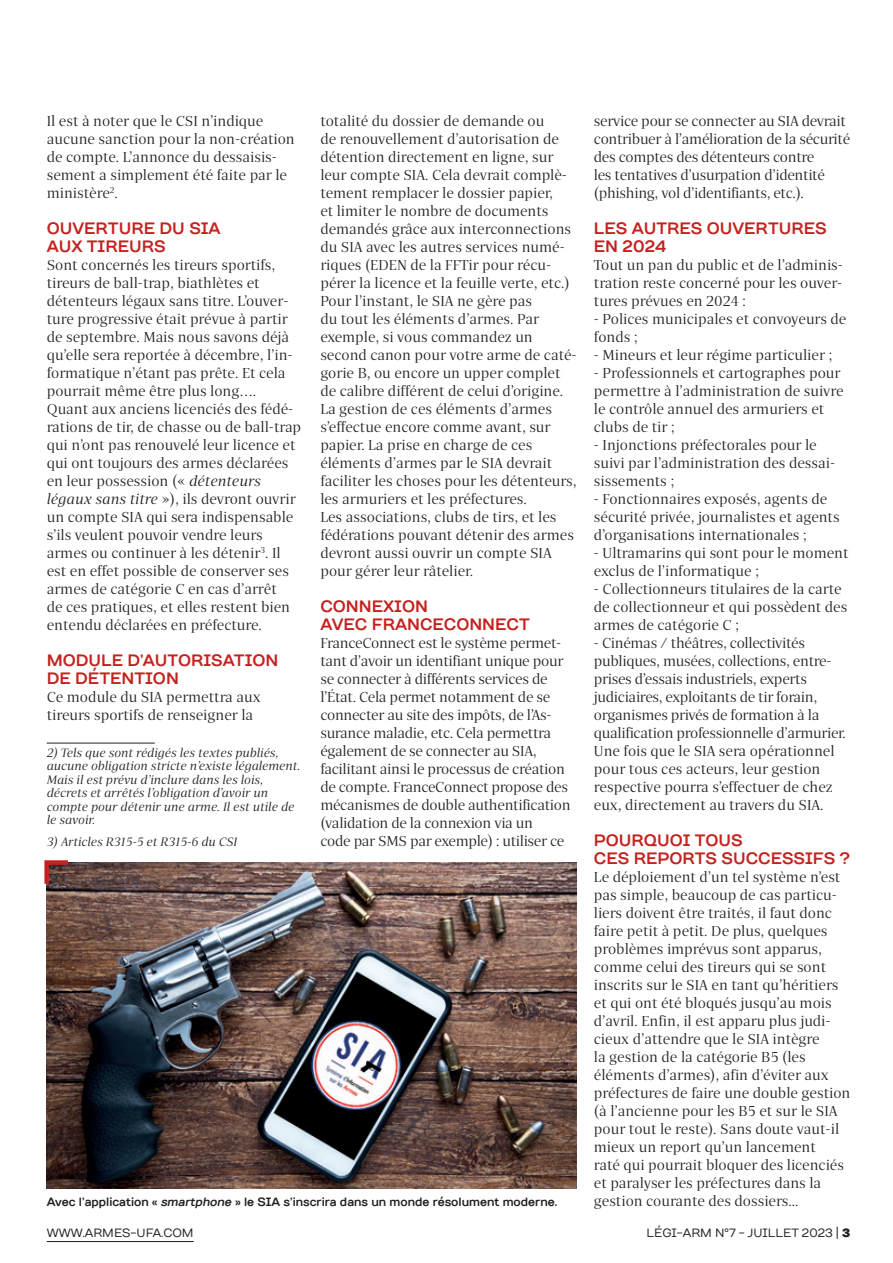
<style>
.page{position:relative;width:893px;height:1263px;background:#fff}
.page>*{position:absolute;margin:0;border:0;box-sizing:border-box;transform-origin:0 0}
.t1{font:700 16.5px/18px "TT Days Sans";color:#c4221f;scale:.9 1}
.t2{font:14.25px/18px "Quercus";color:#231f20}
.t3{font:14.25px/18px "Quercus";letter-spacing:-.02em;color:#231f20}
.t4{font:italic 12px/13.5px "Quercus";color:#231f20}
.t5{font:700 12px "TT Days Sans";color:#231f20;scale:.9 1}
.t6{font:12px "TT Days Sans";color:#231f20;scale:.9 1}
.s1{font-style:italic}
.s2{font-weight:900}
</style>
<div class="page">
<hr style="left:47px;top:1241px;width:147px;height:1px;background:#231f20">
<hr style="left:47px;top:743px;width:108px;height:1px;background:#231f20">
<img style="left:47px;top:863px;width:530px;height:325px">
<svg style="left:44px;top:860px;width:28px;height:28px"></svg>
<p class="t2" style="left:47px;top:112px;width:250px">Il est à noter que le CSI n’indique aucune sanction pour la non-création de compte. L’annonce du dessaisis&shy;sement a simplement été faite par le ministère<sup>2</sup>.</p>
<p class="t1" style="left:47px;top:219px;width:195px">OUVERTURE DU SIA<br>AUX TIREURS</p>
<p class="t2" style="left:47px;top:256px;width:256px">Sont concernés les tireurs sportifs, tireurs de ball-trap, biathlètes et détenteurs légaux sans titre. L’ouver&shy;ture progressive était prévue à partir de septembre. Mais nous savons déjà qu’elle sera reportée à décembre, l’in&shy;formatique n’étant pas prête. Et cela pourrait même être plus long….<br>Quant aux anciens licenciés des fédé&shy;rations de tir, de chasse ou de ball-trap qui n’ont pas renouvelé leur licence et qui ont toujours des armes déclarées en leur possession (« <span class="s1">détenteurs légaux sans titre</span> »), ils devront ouvrir un compte SIA qui sera indispensable s’ils veulent pouvoir vendre leurs armes ou continuer à les détenir<sup>3</sup>. Il est en effet possible de conserver ses armes de catégorie C en cas d’arrêt<br>de ces pratiques, et elles restent bien entendu déclarées en préfecture.</p>
<p class="t1" style="left:47px;top:651px;width:259px">MODULE D’AUTORISATION<br>DE DÉTENTION</p>
<p class="t2" style="left:47px;top:688px;width:215px">Ce module du SIA permettra aux tireurs sportifs de renseigner la</p>
<p class="t4" style="left:47px;top:746px;width:255px">2) Tels que sont rédigés les textes publiés, aucune obligation stricte n’existe légalement.<br>Mais il est prévu d’inclure dans les lois, décrets et arrêtés l’obligation d’avoir un compte pour détenir une arme. Il est utile de le savoir.</p>
<p class="t4" style="left:47px;top:835px;width:192px">3) Articles R315-5 et R315-6 du CSI</p>
<p class="t2" style="left:320px;top:112px;width:258px">totalité du dossier de demande ou<br>de renouvellement d’autorisation de détention directement en ligne, sur leur compte SIA. Cela devrait complè&shy;tement remplacer le dossier papier,<br>et limiter le nombre de documents demandés grâce aux interconnections du SIA avec les autres services numé&shy;riques (EDEN de la FFTir pour récu&shy;pérer la licence et la feuille verte, etc.)<br>Pour l’instant, le SIA ne gère pas<br>du tout les éléments d’armes. Par exemple, si vous commandez un second canon pour votre arme de caté&shy;gorie B, ou encore un upper complet de calibre différent de celui d’origine.<br>La gestion de ces éléments d’armes s’effectue encore comme avant, sur papier. La prise en charge de ces éléments d’armes par le SIA devrait faciliter les choses pour les détenteurs, les armuriers et les préfectures.<br>Les associations, clubs de tirs, et les fédérations pouvant détenir des armes devront aussi ouvrir un compte SIA pour gérer leur râtelier.</p>
<p class="t1" style="left:320px;top:597px;width:234px">CONNEXION<br>AVEC FRANCECONNECT</p>
<p class="t3" style="left:320px;top:634px;width:252px">FranceConnect est le système permet&shy;tant d’avoir un identifiant unique pour se connecter à différents services de l’État. Cela permet notamment de se connecter au site des impôts, de l’As&shy;surance maladie, etc. Cela permettra également de se connecter au SIA, facilitant ainsi le processus de création de compte. FranceConnect propose des mécanismes de double authentification (validation de la connexion via un<br>code par SMS par exemple) : utiliser ce</p>
<p class="t3" style="left:594px;top:112px;width:258px">service pour se connecter au SIA devrait contribuer à l’amélioration de la sécurité des comptes des détenteurs contre<br>les tentatives d’usurpation d’identité (phishing, vol d’identifiants, etc.).</p>
<p class="t1" style="left:594px;top:219px;width:260px">LES AUTRES OUVERTURES<br>EN 2024</p>
<p class="t2" style="left:594px;top:256px;width:251px;text-align:justify">Tout un pan du public et de l’adminis&shy;tration reste concerné pour les ouver&shy;tures prévues en 2024 :</p>
<p class="t2" style="left:594px;top:310px;width:254px">- Polices municipales et convoyeurs de fonds ;</p>
<p class="t2" style="left:594px;top:346px;width:240px">- Mineurs et leur régime particulier ;</p>
<p class="t2" style="left:594px;top:364px;width:251px">- Professionnels et cartographes pour permettre à l’administration de suivre le contrôle annuel des armuriers et clubs de tir ;</p>
<p class="t2" style="left:594px;top:436px;width:243px">- Injonctions préfectorales pour le suivi par l’administration des dessai&shy;sissements ;</p>
<p class="t2" style="left:594px;top:490px;width:247px">- Fonctionnaires exposés, agents de sécurité privée, journalistes et agents d’organisations internationales ;</p>
<p class="t2" style="left:594px;top:544px;width:256px">- Ultramarins qui sont pour le moment exclus de l’informatique ;</p>
<p class="t2" style="left:594px;top:580px;width:255px">- Collectionneurs titulaires de la carte de collectionneur et qui possèdent des armes de catégorie C ;</p>
<p class="t3" style="left:594px;top:634px;width:253px">- Cinémas / théâtres, collectivités publiques, musées, collections, entre&shy;prises d’essais industriels, experts judiciaires, exploitants de tir forain, organismes privés de formation à la qualification professionnelle d’armurier.<br>Une fois que le SIA sera opérationnel pour tous ces acteurs, leur gestion respective pourra s’effectuer de chez eux, directement au travers du SIA.</p>
<p class="t1" style="left:594px;top:831px;width:286px">POURQUOI TOUS<br>CES REPORTS SUCCESSIFS ?</p>
<p class="t2" style="left:594px;top:868px;width:258px">Le déploiement d’un tel système n’est pas simple, beaucoup de cas particu&shy;liers doivent être traités, il faut donc faire petit à petit. De plus, quelques problèmes imprévus sont apparus, comme celui des tireurs qui se sont inscrits sur le SIA en tant qu’héritiers et qui ont été bloqués jusqu’au mois d’avril. Enfin, il est apparu plus judi&shy;cieux d’attendre que le SIA intègre<br>la gestion de la catégorie B5 (les éléments d’armes), afin d’éviter aux préfectures de faire une double gestion (à l’ancienne pour les B5 et sur le SIA pour tout le reste). Sans doute vaut-il mieux un report qu’un lancement<br>raté qui pourrait bloquer des licenciés et paralyser les préfectures dans la</p>
<p class="t5" style="left:47px;top:1194px;width:569px">Avec l’application « <span class="s1">smartphone</span> » le SIA s’inscrira dans un monde résolument moderne.</p>
<p class="t2" style="left:594px;top:1192px;width:206px">gestion courante des dossiers...</p>
<p class="t6" style="left:47px;top:1225px;width:165px">WWW.ARMES-UFA.COM</p>
<p class="t6" style="left:646px;top:1225px;width:228px">LÉGI-ARM N°7 - JUILLET 2023 | <span class="s2">3</span></p>
</div>
